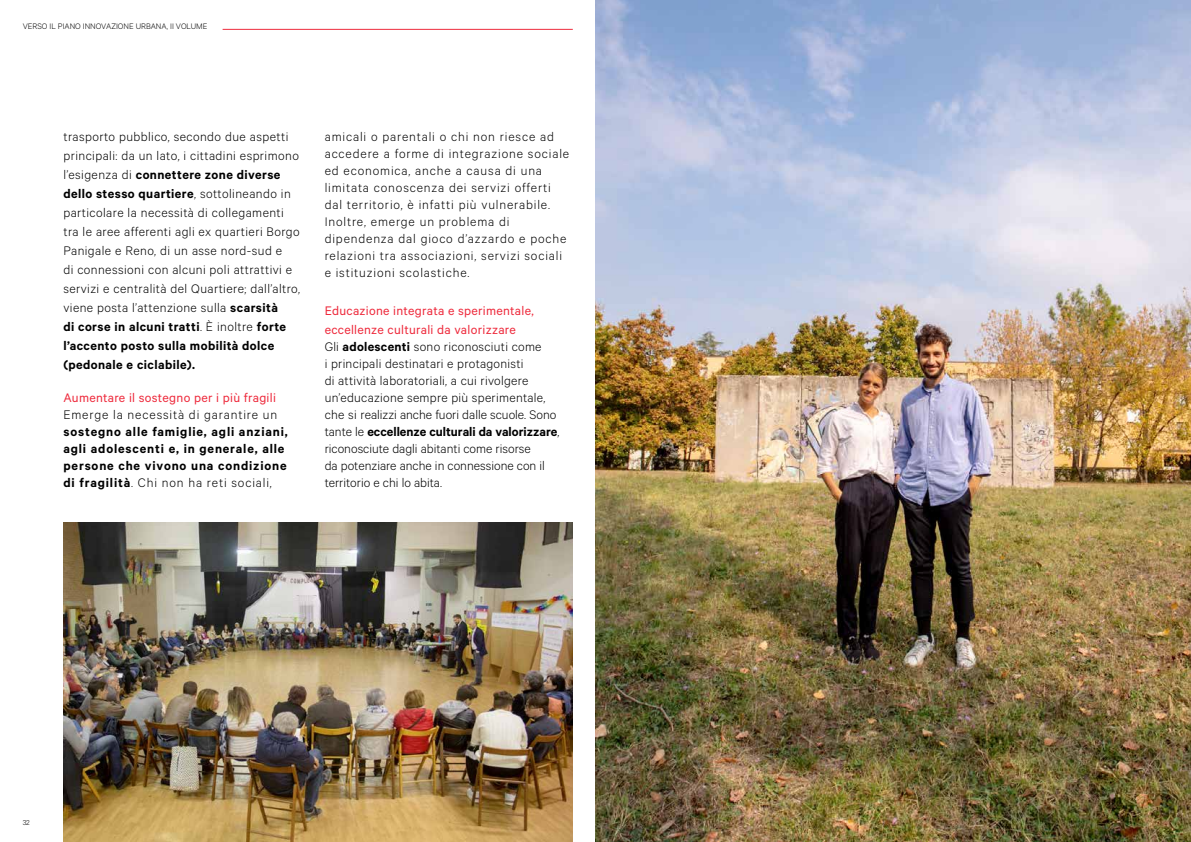
<style>
.page{position:relative;width:1191px;height:842px;background:#fff}
.page>*{position:absolute;margin:0;border:0;box-sizing:border-box;transform-origin:0 0}
.t1{font:300 14px/19px "Calibre";letter-spacing:.03em;color:#000}
.t2{font:300 14px/17px "Calibre";letter-spacing:.06em;color:#000}
.t3{font:600 14px/17px "Calibre";letter-spacing:.06em;color:#000}
.t4{font:14px/19px "Calibre";letter-spacing:.02em;color:#ee2b3d}
.t5{font:300 9px "Calibre";color:#000}
.t6{font:300 8px "Calibre";color:#000}
.s1{font-weight:600}
.s2{font-weight:300}
</style>
<div class="page">
<hr style="left:223px;top:29px;width:350px;height:1px;background:#ee2b3d">
<img style="left:63px;top:522px;width:510px;height:320px">
<img style="left:595px;top:0;width:596px;height:842px">
<p class="t5" style="left:23px;top:21px;width:186px">VERSO IL PIANO INNOVAZIONE URBANA, II VOLUME</p>
<p class="t1" style="left:63px;top:126px;width:238px">trasporto pubblico, secondo due aspetti principali: da un lato, i cittadini esprimono l’esigenza di <span class="s1">connettere zone diverse dello stesso quartiere</span>, sottolineando in particolare la necessità di collegamenti tra le aree afferenti agli ex quartieri Borgo Panigale e Reno, di un asse nord-sud e<br>di connessioni con alcuni poli attrattivi e servizi e centralità del Quartiere; dall’altro, viene posta l’attenzione sulla <span class="s1">scarsità<br>di corse in alcuni tratti</span>. È inoltre <span class="s1">forte l’accento posto sulla mobilità dolce (pedonale e ciclabile).</span></p>
<p class="t4" style="left:63px;top:387px;width:214px">Aumentare il sostegno per i più fragili</p>
<p class="t2" style="left:63px;top:405px;width:215px">Emerge la necessità di garantire un</p>
<p class="t3" style="left:63px;top:422px;width:226px">sostegno alle famiglie, agli anziani, agli adolescenti e, in generale, alle persone che vivono una condizione di fragilità<span class="s2">. Chi non ha reti sociali,</span></p>
<p class="t2" style="left:325px;top:127px;width:246px">amicali o parentali o chi non riesce ad accedere a forme di integrazione sociale ed economica, anche a causa di una limitata conoscenza dei servizi offerti dal territorio, è infatti più vulnerabile.<br>Inoltre, emerge un problema di dipendenza dal gioco d’azzardo e poche relazioni tra associazioni, servizi sociali e istituzioni scolastiche.</p>
<p class="t4" style="left:325px;top:300px;width:211px">Educazione integrata e sperimentale, eccellenze culturali da valorizzare</p>
<p class="t1" style="left:325px;top:337px;width:236px;line-height:17px">Gli <span class="s1">adolescenti</span> sono riconosciuti come<br>i principali destinatari e protagonisti<br>di attività laboratoriali, a cui rivolgere un’educazione sempre più sperimentale, che si realizzi anche fuori dalle scuole. Sono tante le <span class="s1">eccellenze culturali da valorizzare</span>, riconosciute dagli abitanti come risorse<br>da potenziare anche in connessione con il territorio e chi lo abita.</p>
<p class="t6" style="left:23px;top:818px;width:9px">32</p>
</div>
